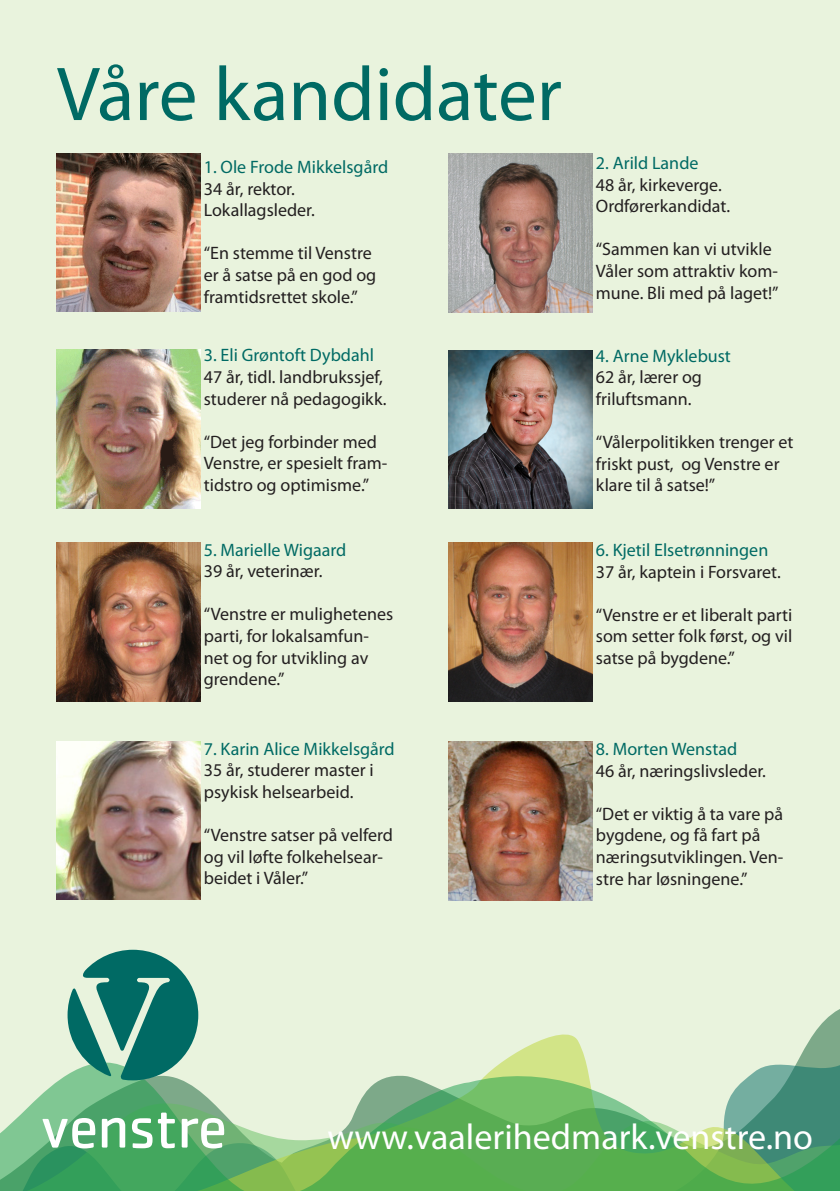
<style>
.page{position:relative;width:840px;height:1191px;background:#fff}
.page>*{position:absolute;margin:0;border:0;box-sizing:border-box;transform-origin:0 0}
.t1{font:77px "Myriad Pro";color:#006a64}
.t2{font:36px "Myriad Pro";color:#fff}
.t3{font:18px/21.6px "Myriad Pro";color:#231f20}
.t4{font:18px "Myriad Pro";color:#006a64}
</style>
<div class="page">
<div style="left:0;top:0;width:839px;height:1191px;background:#e9f3dd"></div>
<svg style="left:0;top:1009px;width:839px;height:182px"></svg>
<svg style="left:67px;top:949px;width:131px;height:131px"></svg>
<svg style="left:132px;top:1118px;width:20px;height:30px"></svg>
<svg style="left:158px;top:1112px;width:17px;height:36px"></svg>
<svg style="left:182px;top:1118px;width:42px;height:30px"></svg>
<svg style="left:102px;top:1117px;width:23px;height:30px"></svg>
<svg style="left:43px;top:1118px;width:52px;height:30px;background:#a3d1b2"></svg>
<img style="left:56px;top:153px;width:144px;height:159px">
<img style="left:56px;top:350px;width:144px;height:158px">
<img style="left:56px;top:741px;width:144px;height:158px">
<img style="left:56px;top:542px;width:144px;height:159px">
<img style="left:448px;top:154px;width:143px;height:158px">
<img style="left:448px;top:350px;width:143px;height:159px">
<img style="left:448px;top:741px;width:143px;height:159px">
<img style="left:448px;top:543px;width:143px;height:159px">
<h1 class="t1" style="left:57px;top:47px;width:506px">Våre kandidater</h1>
<p class="t4" style="left:204px;top:156px;width:186px">1. Ole Frode Mikkelsgård</p>
<p class="t3" style="left:204px;top:177px;width:113px">34 år, rektor.<br>Lokallagsleder.</p>
<p class="t3" style="left:204px;top:242px;width:174px">“En stemme til Venstre er å satse på en god og framtidsrettet skole.”</p>
<p class="t4" style="left:204px;top:344px;width:172px">3. Eli Grøntoft Dybdahl</p>
<p class="t3" style="left:204px;top:366px;width:184px">47 år, tidl. landbrukssjef, studerer nå pedagogikk.</p>
<p class="t3" style="left:204px;top:430px;width:185px">“Det jeg forbinder med<br>Venstre, er spesielt fram&shy;tidstro og optimisme.”</p>
<p class="t4" style="left:204px;top:538px;width:144px">5. Marielle Wigaard</p>
<p class="t3" style="left:204px;top:560px;width:120px">39 år, veterinær.</p>
<p class="t3" style="left:204px;top:603px;width:191px">“Venstre er mulighetenes parti, for lokalsamfun&shy;net og for utvikling av grendene.”</p>
<p class="t4" style="left:204px;top:737px;width:192px">7. Karin Alice Mikkelsgård</p>
<p class="t3" style="left:204px;top:759px;width:171px">35 år, studerer master i psykisk helsearbeid.</p>
<p class="t3" style="left:204px;top:824px;width:190px">“Venstre satser på velferd og vil løfte folkehelsear&shy;beidet i Våler.”</p>
<p class="t4" style="left:595px;top:152px;width:104px">2. Arild Lande</p>
<p class="t3" style="left:595px;top:173px;width:136px">48 år, kirkeverge.<br>Ordførerkandidat.</p>
<p class="t3" style="left:595px;top:238px;width:184px">“Sammen kan vi utvikle<br>Våler som attraktiv kom&shy;mune. Bli med på laget!”</p>
<p class="t4" style="left:595px;top:345px;width:136px">4. Arne Myklebust</p>
<p class="t3" style="left:595px;top:366px;width:107px">62 år, lærer og friluftsmann.</p>
<p class="t3" style="left:595px;top:431px;width:199px">“Vålerpolitikken trenger et friskt pust, og Venstre er klare til å satse!”</p>
<p class="t4" style="left:595px;top:539px;width:174px">6. Kjetil Elsetrønningen</p>
<p class="t3" style="left:595px;top:560px;width:186px">37 år, kaptein i Forsvaret.</p>
<p class="t3" style="left:595px;top:603px;width:198px;text-align:justify">“Venstre er et liberalt parti som setter folk først, og vil satse på bygdene.”</p>
<p class="t4" style="left:595px;top:738px;width:143px">8. Morten Wenstad</p>
<p class="t3" style="left:595px;top:759px;width:171px">46 år, næringslivsleder.</p>
<p class="t3" style="left:595px;top:802px;width:189px">“Det er viktig å ta vare på bygdene, og få fart på næringsutviklingen. Ven&shy;stre har løsningene.”</p>
<h2 class="t2" style="left:327px;top:1114px;width:486px">www.vaalerihedmark.venstre.no</h2>
</div>
